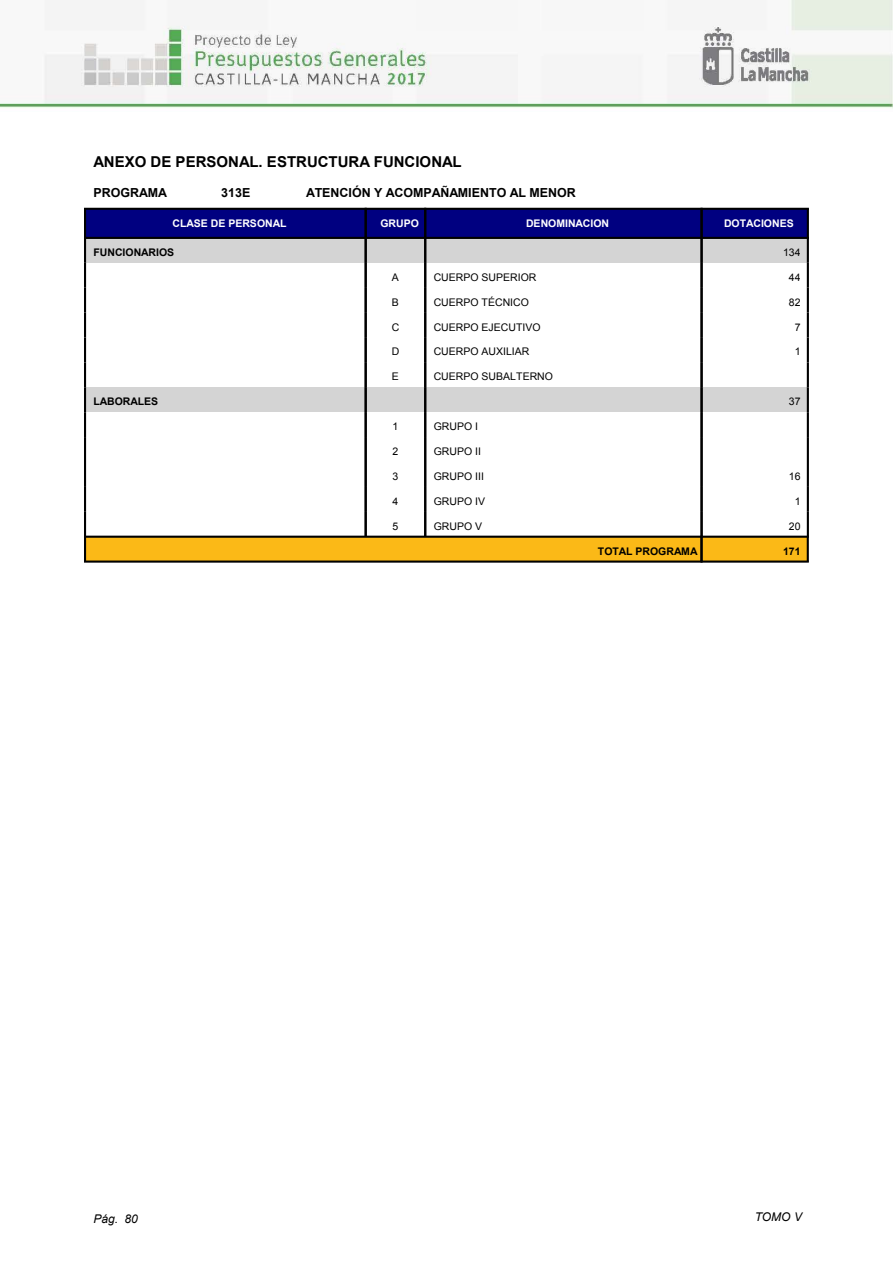
<style>
.page{position:relative;width:893px;height:1263px;background:#fff}
.page>*{position:absolute;margin:0;border:0;box-sizing:border-box;transform-origin:0 0}
.t1{font:700 15px "Arial";color:#000}
.t2{font:700 12.45px "Arial";color:#000}
.t3{font:italic 12px "Arial";color:#000}
.t4{font:10.5px "Arial";color:#000}
.t5{font:700 10.5px "Arial";color:#fff}
.t6{font:700 10.5px "Arial";color:#000}
</style>
<div class="page">
<div style="left:85px;top:209px;width:281px;height:29px;background:#000080"></div>
<div style="left:366px;top:209px;width:59px;height:29px;background:#000080"></div>
<div style="left:425px;top:209px;width:277px;height:29px;background:#000080"></div>
<div style="left:702px;top:209px;width:106px;height:29px;background:#000080"></div>
<div style="left:85px;top:238px;width:281px;height:25px;background:#d4d4d4"></div>
<div style="left:366px;top:238px;width:59px;height:25px;background:#d4d4d4"></div>
<div style="left:425px;top:238px;width:277px;height:25px;background:#d4d4d4"></div>
<div style="left:702px;top:238px;width:106px;height:25px;background:#d4d4d4"></div>
<div style="left:85px;top:387px;width:281px;height:25px;background:#d4d4d4"></div>
<div style="left:366px;top:387px;width:59px;height:25px;background:#d4d4d4"></div>
<div style="left:425px;top:387px;width:277px;height:25px;background:#d4d4d4"></div>
<div style="left:702px;top:387px;width:106px;height:25px;background:#d4d4d4"></div>
<div style="left:85px;top:537px;width:616px;height:25px;background:#fbb917"></div>
<div style="left:701px;top:537px;width:107px;height:25px;background:#fbb917"></div>
<hr style="left:84px;top:209px;width:2px;height:29px;background:#000">
<hr style="left:84px;top:208px;width:283px;height:2px;background:#000">
<hr style="left:84px;top:237px;width:283px;height:2px;background:#000">
<hr style="left:365px;top:209px;width:2px;height:29px;background:#000">
<hr style="left:365px;top:208px;width:61px;height:2px;background:#000">
<hr style="left:365px;top:237px;width:61px;height:2px;background:#000">
<hr style="left:424px;top:209px;width:2px;height:29px;background:#000">
<hr style="left:424px;top:208px;width:279px;height:2px;background:#000">
<hr style="left:424px;top:237px;width:279px;height:2px;background:#000">
<hr style="left:700px;top:209px;width:3px;height:29px;background:#000">
<hr style="left:807px;top:209px;width:2px;height:29px;background:#000">
<hr style="left:700px;top:208px;width:109px;height:2px;background:#000">
<hr style="left:700px;top:237px;width:109px;height:2px;background:#000">
<hr style="left:84px;top:238px;width:2px;height:25px;background:#000">
<hr style="left:365px;top:238px;width:2px;height:25px;background:#000">
<hr style="left:424px;top:238px;width:2px;height:25px;background:#000">
<hr style="left:700px;top:238px;width:3px;height:25px;background:#000">
<hr style="left:807px;top:238px;width:2px;height:25px;background:#000">
<hr style="left:84px;top:263px;width:2px;height:25px;background:#000">
<hr style="left:365px;top:263px;width:2px;height:25px;background:#000">
<hr style="left:424px;top:263px;width:2px;height:25px;background:#000">
<hr style="left:700px;top:263px;width:3px;height:25px;background:#000">
<hr style="left:807px;top:263px;width:2px;height:25px;background:#000">
<hr style="left:84px;top:288px;width:2px;height:25px;background:#000">
<hr style="left:365px;top:288px;width:2px;height:25px;background:#000">
<hr style="left:424px;top:288px;width:2px;height:25px;background:#000">
<hr style="left:700px;top:288px;width:3px;height:25px;background:#000">
<hr style="left:807px;top:288px;width:2px;height:25px;background:#000">
<hr style="left:84px;top:313px;width:2px;height:24px;background:#000">
<hr style="left:365px;top:313px;width:2px;height:24px;background:#000">
<hr style="left:424px;top:313px;width:2px;height:24px;background:#000">
<hr style="left:700px;top:313px;width:3px;height:24px;background:#000">
<hr style="left:807px;top:313px;width:2px;height:24px;background:#000">
<hr style="left:84px;top:337px;width:2px;height:25px;background:#000">
<hr style="left:365px;top:337px;width:2px;height:25px;background:#000">
<hr style="left:424px;top:337px;width:2px;height:25px;background:#000">
<hr style="left:700px;top:337px;width:3px;height:25px;background:#000">
<hr style="left:807px;top:337px;width:2px;height:25px;background:#000">
<hr style="left:84px;top:362px;width:2px;height:25px;background:#000">
<hr style="left:365px;top:362px;width:2px;height:25px;background:#000">
<hr style="left:424px;top:362px;width:2px;height:25px;background:#000">
<hr style="left:700px;top:362px;width:3px;height:25px;background:#000">
<hr style="left:807px;top:362px;width:2px;height:25px;background:#000">
<hr style="left:84px;top:387px;width:2px;height:25px;background:#000">
<hr style="left:365px;top:387px;width:2px;height:25px;background:#000">
<hr style="left:424px;top:387px;width:2px;height:25px;background:#000">
<hr style="left:700px;top:387px;width:3px;height:25px;background:#000">
<hr style="left:807px;top:387px;width:2px;height:25px;background:#000">
<hr style="left:84px;top:412px;width:2px;height:25px;background:#000">
<hr style="left:365px;top:412px;width:2px;height:25px;background:#000">
<hr style="left:424px;top:412px;width:2px;height:25px;background:#000">
<hr style="left:700px;top:412px;width:3px;height:25px;background:#000">
<hr style="left:807px;top:412px;width:2px;height:25px;background:#000">
<hr style="left:84px;top:437px;width:2px;height:25px;background:#000">
<hr style="left:365px;top:437px;width:2px;height:25px;background:#000">
<hr style="left:424px;top:437px;width:2px;height:25px;background:#000">
<hr style="left:700px;top:437px;width:3px;height:25px;background:#000">
<hr style="left:807px;top:437px;width:2px;height:25px;background:#000">
<hr style="left:84px;top:462px;width:2px;height:25px;background:#000">
<hr style="left:365px;top:462px;width:2px;height:25px;background:#000">
<hr style="left:424px;top:462px;width:2px;height:25px;background:#000">
<hr style="left:700px;top:462px;width:3px;height:25px;background:#000">
<hr style="left:807px;top:462px;width:2px;height:25px;background:#000">
<hr style="left:84px;top:487px;width:2px;height:25px;background:#000">
<hr style="left:365px;top:487px;width:2px;height:25px;background:#000">
<hr style="left:424px;top:487px;width:2px;height:25px;background:#000">
<hr style="left:700px;top:487px;width:3px;height:25px;background:#000">
<hr style="left:807px;top:487px;width:2px;height:25px;background:#000">
<hr style="left:84px;top:512px;width:2px;height:25px;background:#000">
<hr style="left:365px;top:512px;width:2px;height:25px;background:#000">
<hr style="left:424px;top:512px;width:2px;height:25px;background:#000">
<hr style="left:700px;top:512px;width:3px;height:25px;background:#000">
<hr style="left:807px;top:512px;width:2px;height:25px;background:#000">
<hr style="left:84px;top:537px;width:2px;height:25px;background:#000">
<hr style="left:84px;top:536px;width:619px;height:2px;background:#000">
<hr style="left:84px;top:560px;width:619px;height:3px;background:#000">
<hr style="left:700px;top:537px;width:3px;height:25px;background:#000">
<hr style="left:807px;top:537px;width:2px;height:25px;background:#000">
<hr style="left:700px;top:536px;width:109px;height:2px;background:#000">
<hr style="left:700px;top:560px;width:109px;height:3px;background:#000">
<img style="left:0;top:0;width:893px;height:109px">
<h1 class="t1" style="left:94px;top:152px;width:370px">ANEXO DE PERSONAL. ESTRUCTURA FUNCIONAL</h1>
<p class="t2" style="left:94px;top:184px;width:75px">PROGRAMA</p>
<p class="t2" style="left:221px;top:184px;width:31px">313E</p>
<p class="t2" style="left:306px;top:184px;width:271px">ATENCIÓN Y ACOMPAÑAMIENTO AL MENOR</p>
<p class="t5" style="left:173px;top:216px;width:115px">CLASE DE PERSONAL</p>
<p class="t5" style="left:380px;top:216px;width:40px">GRUPO</p>
<p class="t5" style="left:526px;top:216px;width:85px">DENOMINACION</p>
<p class="t5" style="left:724px;top:216px;width:71px">DOTACIONES</p>
<p class="t6" style="left:94px;top:245px;width:82px">FUNCIONARIOS</p>
<p class="t4" style="left:783px;top:245px;width:19px">134</p>
<p class="t4" style="left:392px;top:270px;width:9px">A</p>
<p class="t4" style="left:434px;top:270px;width:104px">CUERPO SUPERIOR</p>
<p class="t4" style="left:789px;top:270px;width:13px">44</p>
<p class="t4" style="left:392px;top:295px;width:9px">B</p>
<p class="t4" style="left:434px;top:295px;width:97px">CUERPO TÉCNICO</p>
<p class="t4" style="left:789px;top:295px;width:13px">82</p>
<p class="t4" style="left:392px;top:320px;width:9px">C</p>
<p class="t4" style="left:434px;top:320px;width:109px">CUERPO EJECUTIVO</p>
<p class="t4" style="left:795px;top:320px;width:7px">7</p>
<p class="t4" style="left:392px;top:345px;width:9px">D</p>
<p class="t4" style="left:434px;top:345px;width:97px">CUERPO AUXILIAR</p>
<p class="t4" style="left:795px;top:345px;width:7px">1</p>
<p class="t4" style="left:392px;top:370px;width:9px">E</p>
<p class="t4" style="left:434px;top:370px;width:121px">CUERPO SUBALTERNO</p>
<p class="t6" style="left:94px;top:395px;width:66px">LABORALES</p>
<p class="t4" style="left:789px;top:395px;width:13px">37</p>
<p class="t4" style="left:393px;top:420px;width:7px">1</p>
<p class="t4" style="left:434px;top:420px;width:46px">GRUPO I</p>
<p class="t4" style="left:393px;top:444px;width:7px">2</p>
<p class="t4" style="left:434px;top:444px;width:49px">GRUPO II</p>
<p class="t4" style="left:393px;top:469px;width:7px">3</p>
<p class="t4" style="left:434px;top:469px;width:52px">GRUPO III</p>
<p class="t4" style="left:789px;top:469px;width:13px">16</p>
<p class="t4" style="left:393px;top:494px;width:7px">4</p>
<p class="t4" style="left:434px;top:494px;width:53px">GRUPO IV</p>
<p class="t4" style="left:795px;top:494px;width:7px">1</p>
<p class="t4" style="left:393px;top:519px;width:7px">5</p>
<p class="t4" style="left:434px;top:519px;width:50px">GRUPO V</p>
<p class="t4" style="left:789px;top:519px;width:13px">20</p>
<p class="t6" style="left:598px;top:544px;width:101px">TOTAL PROGRAMA</p>
<p class="t6" style="left:783px;top:544px;width:19px">171</p>
<p class="t3" style="left:94px;top:1211px;width:46px">Pág. 80</p>
<p class="t3" style="left:755px;top:1209px;width:49px">TOMO V</p>
</div>
